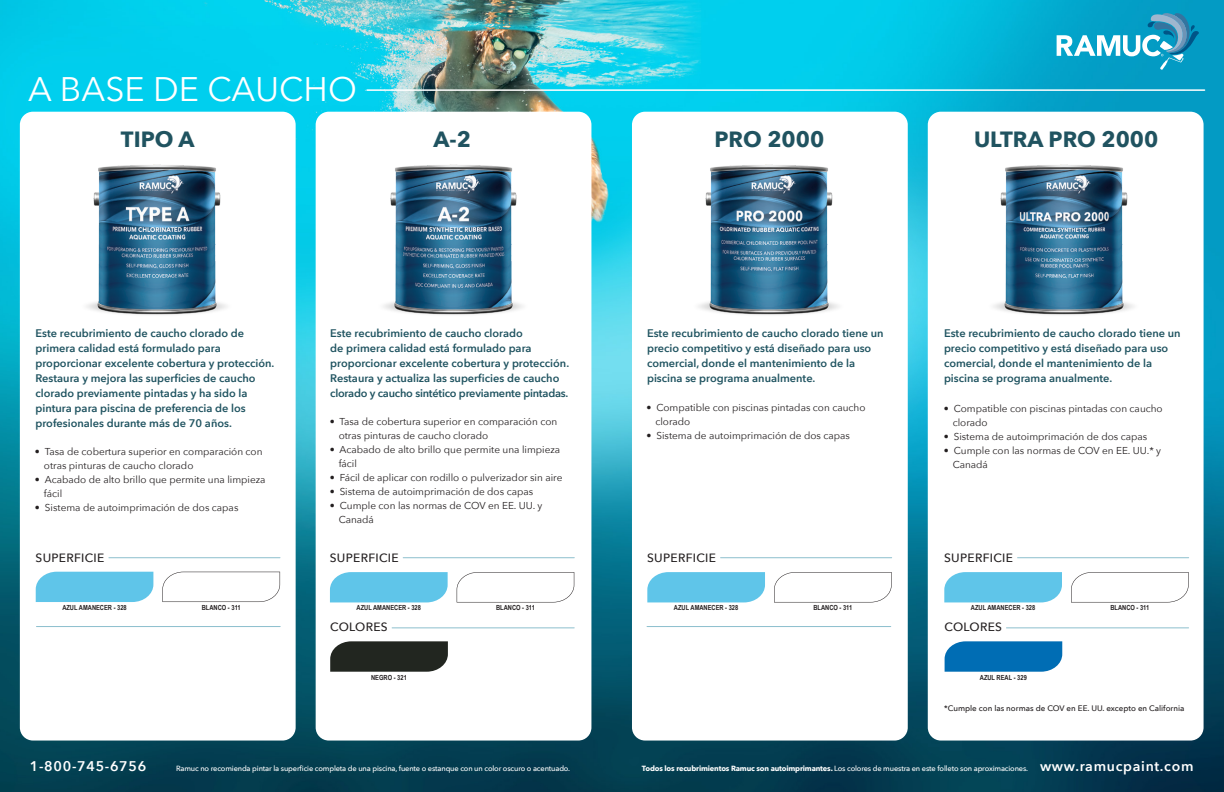
<style>
.page{position:relative;width:1224px;height:792px;background:#fff}
.page>*{position:absolute;margin:0;border:0;box-sizing:border-box;transform-origin:0 0}
.t1{font:34px "Avenir Next";color:#fff}
.t2{font:700 22px "Avenir Next";color:#205360}
.t3{font:600 14px "Avenir Next";letter-spacing:.05em;color:#fff}
.t4{font:500 12px "Avenir Next";letter-spacing:.025em;color:#231f20}
.t5{font:600 11px/15px "Avenir Next";color:#1f5360}
.t6{font:10px/14px "Avenir Next";color:#231f20}
.t7{font:500 8px "Avenir Next";color:#231f20}
.t8{font:500 7.5px "Avenir Next";letter-spacing:-.02em;color:#fff}
.t9{font:700 7px "Arial Narrow";color:#231f20}
.s1{font-weight:700}
</style>
<div class="page">
<img style="left:0;top:0;width:1224px;height:792px">
<div style="left:632px;top:112px;width:276px;height:629px;background:#fff;border-radius:13px"></div>
<div style="left:20px;top:112px;width:276px;height:629px;background:#fff;border-radius:13px"></div>
<div style="left:316px;top:112px;width:275px;height:629px;background:#fff;border-radius:13px"></div>
<div style="left:928px;top:112px;width:276px;height:629px;background:#fff;border-radius:13px"></div>
<svg style="left:647px;top:572px;width:118px;height:30px"></svg>
<svg style="left:774px;top:572px;width:118px;height:30px"></svg>
<hr style="left:721px;top:557px;width:171px;height:1px;background:#8cbfcd">
<div style="left:36px;top:572px;width:117px;height:30px;background:#5fc5e9"></div>
<svg style="left:162px;top:572px;width:118px;height:30px"></svg>
<hr style="left:109px;top:557px;width:171px;height:1px;background:#8cbfcd">
<svg style="left:945px;top:641px;width:117px;height:31px"></svg>
<hr style="left:1006px;top:628px;width:183px;height:1px;background:#8cbfcd">
<svg style="left:944px;top:572px;width:118px;height:30px"></svg>
<svg style="left:1071px;top:572px;width:118px;height:30px"></svg>
<hr style="left:1018px;top:557px;width:171px;height:1px;background:#8cbfcd">
<svg style="left:1057px;top:12px;width:143px;height:58px"></svg>
<hr style="left:647px;top:626px;width:244px;height:1px;background:#8cbfcd">
<hr style="left:367px;top:89px;width:838px;height:2px;background:#fff">
<hr style="left:36px;top:626px;width:244px;height:1px;background:#8cbfcd">
<svg style="left:330px;top:641px;width:118px;height:31px"></svg>
<hr style="left:392px;top:628px;width:182px;height:1px;background:#8cbfcd">
<svg style="left:330px;top:572px;width:118px;height:30px"></svg>
<svg style="left:457px;top:572px;width:117px;height:30px"></svg>
<hr style="left:403px;top:557px;width:171px;height:1px;background:#8cbfcd">
<img style="left:698px;top:164px;width:141px;height:151px">
<img style="left:993px;top:164px;width:141px;height:151px">
<img style="left:383px;top:164px;width:140px;height:151px">
<img style="left:86px;top:164px;width:141px;height:151px">
<h1 class="t1" style="left:28px;top:60px;width:330px">A BASE DE CAUCHO</h1>
<h2 class="t2" style="left:121px;top:120px;width:75px">TIPO A</h2>
<h2 class="t2" style="left:434px;top:120px;width:39px">A-2</h2>
<h2 class="t2" style="left:715px;top:120px;width:111px">PRO 2000</h2>
<h2 class="t2" style="left:974px;top:120px;width:186px">ULTRA PRO 2000</h2>
<p class="t5" style="left:36px;top:325px;width:240px">Este recubrimiento de caucho clorado de primera calidad está formulado para proporcionar excelente cobertura y protección.<br>Restaura y mejora las superficies de caucho clorado previamente pintadas y ha sido la pintura para piscina de preferencia de los profesionales durante más de 70 años.</p>
<p class="t5" style="left:330px;top:325px;width:240px">Este recubrimiento de caucho clorado<br>de primera calidad está formulado para proporcionar excelente cobertura y protección.<br>Restaura y actualiza las superficies de caucho clorado y caucho sintético previamente pintadas.</p>
<p class="t6" style="left:339px;top:414px;width:220px;text-indent:-9px">• Tasa de cobertura superior en comparación con otras pinturas de caucho clorado</p>
<p class="t6" style="left:339px;top:442px;width:223px;text-indent:-9px">• Acabado de alto brillo que permite una limpieza fácil</p>
<p class="t6" style="left:330px;top:470px;width:234px">• Fácil de aplicar con rodillo o pulverizador sin aire</p>
<p class="t6" style="left:330px;top:484px;width:205px">• Sistema de autoimprimación de dos capas</p>
<p class="t6" style="left:339px;top:498px;width:205px;text-indent:-9px">• Cumple con las normas de COV en EE. UU. y<br>Canadá</p>
<p class="t6" style="left:44px;top:444px;width:220px;text-indent:-9px">• Tasa de cobertura superior en comparación con otras pinturas de caucho clorado</p>
<p class="t6" style="left:44px;top:472px;width:223px;text-indent:-9px">• Acabado de alto brillo que permite una limpieza fácil</p>
<p class="t6" style="left:35px;top:500px;width:205px">• Sistema de autoimprimación de dos capas</p>
<p class="t5" style="left:647px;top:325px;width:238px">Este recubrimiento de caucho clorado tiene un precio competitivo y está diseñado para uso comercial, donde el mantenimiento de la piscina se programa anualmente.</p>
<p class="t6" style="left:655px;top:400px;width:212px;text-indent:-9px">• Compatible con piscinas pintadas con caucho clorado</p>
<p class="t6" style="left:646px;top:428px;width:205px">• Sistema de autoimprimación de dos capas</p>
<p class="t5" style="left:944px;top:325px;width:238px">Este recubrimiento de caucho clorado tiene un precio competitivo y está diseñado para uso comercial, donde el mantenimiento de la piscina se programa anualmente.</p>
<p class="t6" style="left:953px;top:401px;width:212px;text-indent:-9px">• Compatible con piscinas pintadas con caucho clorado</p>
<p class="t6" style="left:944px;top:429px;width:205px">• Sistema de autoimprimación de dos capas</p>
<p class="t6" style="left:953px;top:443px;width:210px;text-indent:-9px">• Cumple con las normas de COV en EE. UU.* y<br>Canadá</p>
<p class="t4" style="left:36px;top:547px;width:70px">SUPERFICIE</p>
<p class="t4" style="left:330px;top:548px;width:70px">SUPERFICIE</p>
<p class="t4" style="left:647px;top:548px;width:70px">SUPERFICIE</p>
<p class="t4" style="left:944px;top:548px;width:70px">SUPERFICIE</p>
<p class="t9" style="left:62px;top:602px;width:66px">AZUL AMANECER - 328</p>
<p class="t9" style="left:202px;top:602px;width:40px">BLANCO - 311</p>
<p class="t9" style="left:357px;top:603px;width:66px">AZUL AMANECER - 328</p>
<p class="t9" style="left:496px;top:603px;width:40px">BLANCO - 311</p>
<p class="t9" style="left:674px;top:603px;width:66px">AZUL AMANECER - 328</p>
<p class="t9" style="left:813px;top:603px;width:40px">BLANCO - 311</p>
<p class="t9" style="left:971px;top:603px;width:66px">AZUL AMANECER - 328</p>
<p class="t9" style="left:1110px;top:603px;width:40px">BLANCO - 311</p>
<p class="t4" style="left:330px;top:617px;width:59px">COLORES</p>
<p class="t4" style="left:944px;top:617px;width:59px">COLORES</p>
<p class="t9" style="left:371px;top:672px;width:37px">NEGRO - 321</p>
<p class="t9" style="left:980px;top:672px;width:48px">AZUL REAL - 329</p>
<p class="t7" style="left:944px;top:702px;width:242px">*Cumple con las normas de COV en EE. UU. excepto en California</p>
<p class="t3" style="left:30px;top:754px;width:118px">1-800-745-6756</p>
<p class="t3" style="left:1040px;top:754px;width:155px">www.ramucpaint.com</p>
<p class="t8" style="left:176px;top:762px;width:396px">Ramuc no recomienda pintar la superficie completa de una piscina, fuente o estanque con un color oscuro o acentuado.</p>
<p class="t8" style="left:642px;top:762px;width:388px"><span class="s1">Todos los recubrimientos Ramuc son autoimprimantes.</span> Los colores de muestra en este folleto son aproximaciones.</p>
</div>
